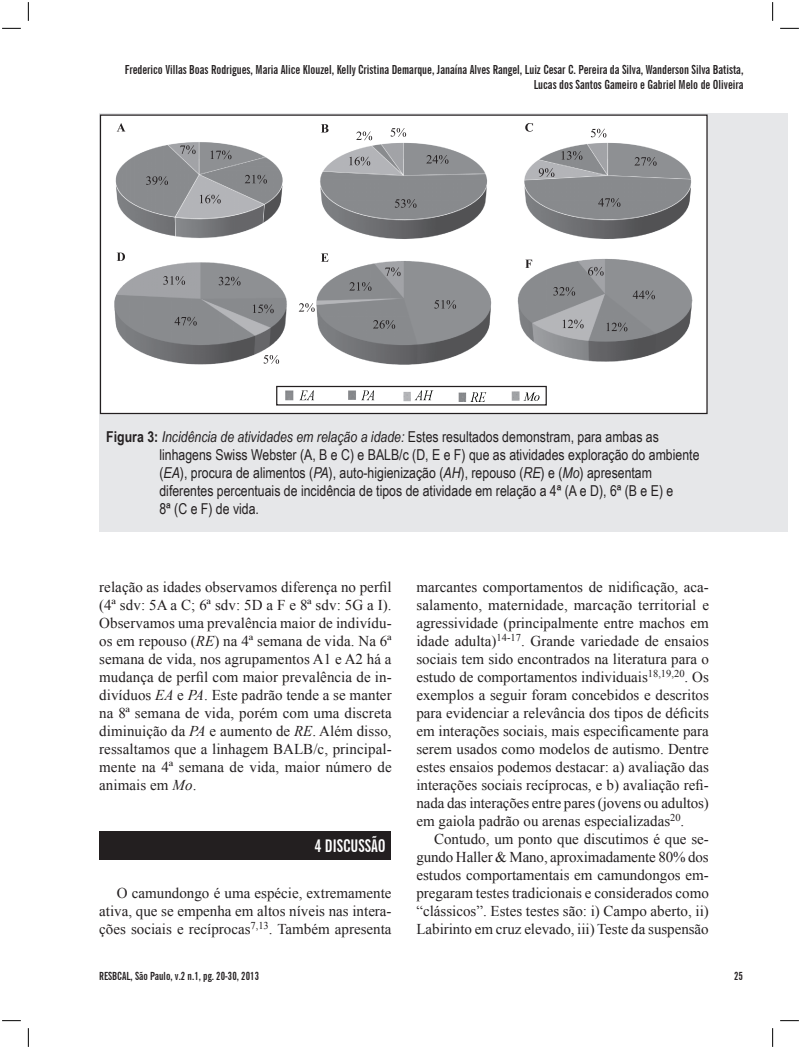
<style>
.page{position:relative;width:801px;height:1049px;background:#fff}
.page>*{position:absolute;margin:0;border:0;box-sizing:border-box;transform-origin:0 0}
.t1{font:700 extra-condensed 17.5px "News Gothic BT";color:#fff}
.t2{font:15px/18px "Times New Roman";color:#231f20;text-align:justify}
.t3{font:15px/18px "Arial Narrow";color:#231f20}
.t4{font:700 extra-condensed 12.5px/15px "News Gothic BT";color:#231f20;text-align:right}
.t5{font:700 extra-condensed 11.25px "News Gothic BT";color:#231f20}
.s1{font-weight:700}
.s2{font-style:italic}
</style>
<div class="page">
<div style="left:99px;top:113px;width:689px;height:419px;background:#e6e7e9"></div>
<div style="left:99px;top:831px;width:292px;height:29px;background:#231f20"></div>
<div style="left:100px;top:115px;width:607px;height:298px;background:#fff"></div>
<img style="left:114px;top:142px;width:579px;height:223px">
<svg style="left:117px;top:123px;width:8px;height:8px"></svg>
<svg style="left:146px;top:176px;width:22px;height:9px"></svg>
<svg style="left:245px;top:175px;width:22px;height:9px"></svg>
<svg style="left:211px;top:150px;width:20px;height:9px"></svg>
<svg style="left:200px;top:195px;width:21px;height:8px"></svg>
<svg style="left:180px;top:145px;width:16px;height:9px"></svg>
<svg style="left:321px;top:124px;width:7px;height:8px"></svg>
<svg style="left:395px;top:199px;width:21px;height:9px"></svg>
<svg style="left:426px;top:155px;width:22px;height:9px"></svg>
<svg style="left:349px;top:157px;width:21px;height:8px"></svg>
<svg style="left:356px;top:131px;width:16px;height:9px"></svg>
<svg style="left:390px;top:128px;width:16px;height:9px"></svg>
<svg style="left:525px;top:123px;width:8px;height:9px"></svg>
<svg style="left:598px;top:198px;width:22px;height:9px"></svg>
<svg style="left:634px;top:157px;width:22px;height:9px"></svg>
<svg style="left:539px;top:168px;width:15px;height:9px"></svg>
<svg style="left:561px;top:151px;width:21px;height:9px"></svg>
<svg style="left:591px;top:129px;width:15px;height:8px"></svg>
<svg style="left:219px;top:277px;width:21px;height:8px"></svg>
<svg style="left:253px;top:304px;width:21px;height:9px"></svg>
<svg style="left:264px;top:355px;width:15px;height:9px"></svg>
<svg style="left:175px;top:317px;width:22px;height:9px"></svg>
<svg style="left:163px;top:276px;width:22px;height:9px"></svg>
<svg style="left:434px;top:300px;width:22px;height:9px"></svg>
<svg style="left:373px;top:320px;width:22px;height:9px"></svg>
<svg style="left:299px;top:303px;width:16px;height:9px"></svg>
<svg style="left:349px;top:282px;width:22px;height:9px"></svg>
<svg style="left:385px;top:267px;width:16px;height:9px"></svg>
<svg style="left:633px;top:290px;width:22px;height:9px"></svg>
<svg style="left:606px;top:323px;width:21px;height:8px"></svg>
<svg style="left:563px;top:320px;width:21px;height:8px"></svg>
<svg style="left:553px;top:287px;width:22px;height:9px"></svg>
<svg style="left:588px;top:267px;width:16px;height:9px"></svg>
<svg style="left:117px;top:253px;width:8px;height:8px"></svg>
<svg style="left:321px;top:253px;width:7px;height:9px"></svg>
<svg style="left:525px;top:260px;width:7px;height:8px"></svg>
<div style="left:276px;top:386px;width:271px;height:19px;border:1px solid #231f20"></div>
<img style="left:286px;top:391px;width:233px;height:10px">
<svg style="left:523px;top:392px;width:16px;height:9px"></svg>
<svg style="left:2px;top:28px;width:19px;height:1px"></svg>
<svg style="left:780px;top:28px;width:19px;height:1px"></svg>
<svg style="left:2px;top:1020px;width:19px;height:1px"></svg>
<svg style="left:780px;top:1020px;width:19px;height:1px"></svg>
<svg style="left:28px;top:2px;width:1px;height:19px"></svg>
<svg style="left:28px;top:1028px;width:1px;height:19px"></svg>
<svg style="left:772px;top:2px;width:1px;height:19px"></svg>
<svg style="left:772px;top:1028px;width:1px;height:19px"></svg>
<p class="t4" style="left:125px;top:62px;width:620px">Frederico Villas Boas Rodrigues, Maria Alice Klouzel, Kelly Cristina Demarque, Janaína Alves Rangel, Luiz Cesar C. Pereira da Silva, Wanderson Silva Batista,<br>Lucas dos Santos Gameiro e Gabriel Melo de Oliveira</p>
<p class="t3" style="left:159px;top:427px;width:541px;text-indent:-53px"><span class="s1">Figura 3:</span> <span class="s2">Incidência de atividades em relação a idade:</span> Estes resultados demonstram, para ambas as linhagens Swiss Webster (A, B e C) e BALB/c (D, E e F) que as atividades exploração do ambiente (<span class="s2">EA</span>), procura de alimentos (<span class="s2">PA</span>), auto-higienização (<span class="s2">AH</span>), repouso (<span class="s2">RE</span>) e (<span class="s2">Mo</span>) apresentam diferentes percentuais de incidência de tipos de atividade em relação a 4ª (A e D), 6ª (B e E) e<br>8ª (C e F) de vida.</p>
<p class="t2" style="left:99px;top:578px;width:294px">relação as idades observamos diferença no perfil (4ª sdv: 5A a C; 6ª sdv: 5D a F e 8ª sdv: 5G a I).<br>Observamos uma prevalência maior de indivídu&shy;os em repouso (<span class="s2">RE</span>) na 4ª semana de vida. Na 6ª semana de vida, nos agrupamentos A1 e A2 há a mudança de perfil com maior prevalência de in&shy;divíduos <span class="s2">EA</span> e <span class="s2">PA</span>. Este padrão tende a se manter na 8ª semana de vida, porém com uma discreta diminuição da <span class="s2">PA</span> e aumento de <span class="s2">RE</span>. Além disso, ressaltamos que a linhagem BALB/c, principal&shy;mente na 4ª semana de vida, maior número de animais em <span class="s2">Mo</span>.</p>
<p class="t1" style="left:314px;top:835px;width:31px">4 discuss</p>
<p class="t1" style="left:371px;top:835px;width:14px">ão</p>
<p class="t2" style="left:99px;top:884px;width:294px;text-indent:18px">O camundongo é uma espécie, extremamente ativa, que se empenha em altos níveis nas intera&shy;ções sociais e recíprocas<sup>7,13</sup>. Também apresenta</p>
<p class="t2" style="left:416px;top:578px;width:294px">marcantes comportamentos de nidificação, aca&shy;salamento, maternidade, marcação territorial e agressividade (principalmente entre machos em idade adulta)<sup>14-17</sup>. Grande variedade de ensaios sociais tem sido encontrados na literatura para o estudo de comportamentos individuais<sup>18,19,20</sup>. Os exemplos a seguir foram concebidos e descritos para evidenciar a relevância dos tipos de déficits em interações sociais, mais especificamente para serem usados como modelos de autismo. Dentre estes ensaios podemos destacar: a) avaliação das interações sociais recíprocas, e b) avaliação refi&shy;nada das interações entre pares (jovens ou adultos) em gaiola padrão ou arenas especializadas<sup>20</sup>.</p>
<p class="t2" style="left:416px;top:830px;width:294px;text-indent:18px">Contudo, um ponto que discutimos é que se&shy;gundo Haller &amp; Mano, aproximadamente 80% dos estudos comportamentais em camundongos em&shy;pregaram testes tradicionais e considerados como “clássicos”. Estes testes são: i) Campo aberto, ii)<br>Labirinto em cruz elevado, iii) Teste da suspensão</p>
<p class="t5" style="left:99px;top:969px;width:161px">RESBCAL, São Paulo, v.2 n.1, pg. 20-30, 2013</p>
<p class="t5" style="left:734px;top:969px;width:10px">25</p>
</div>
